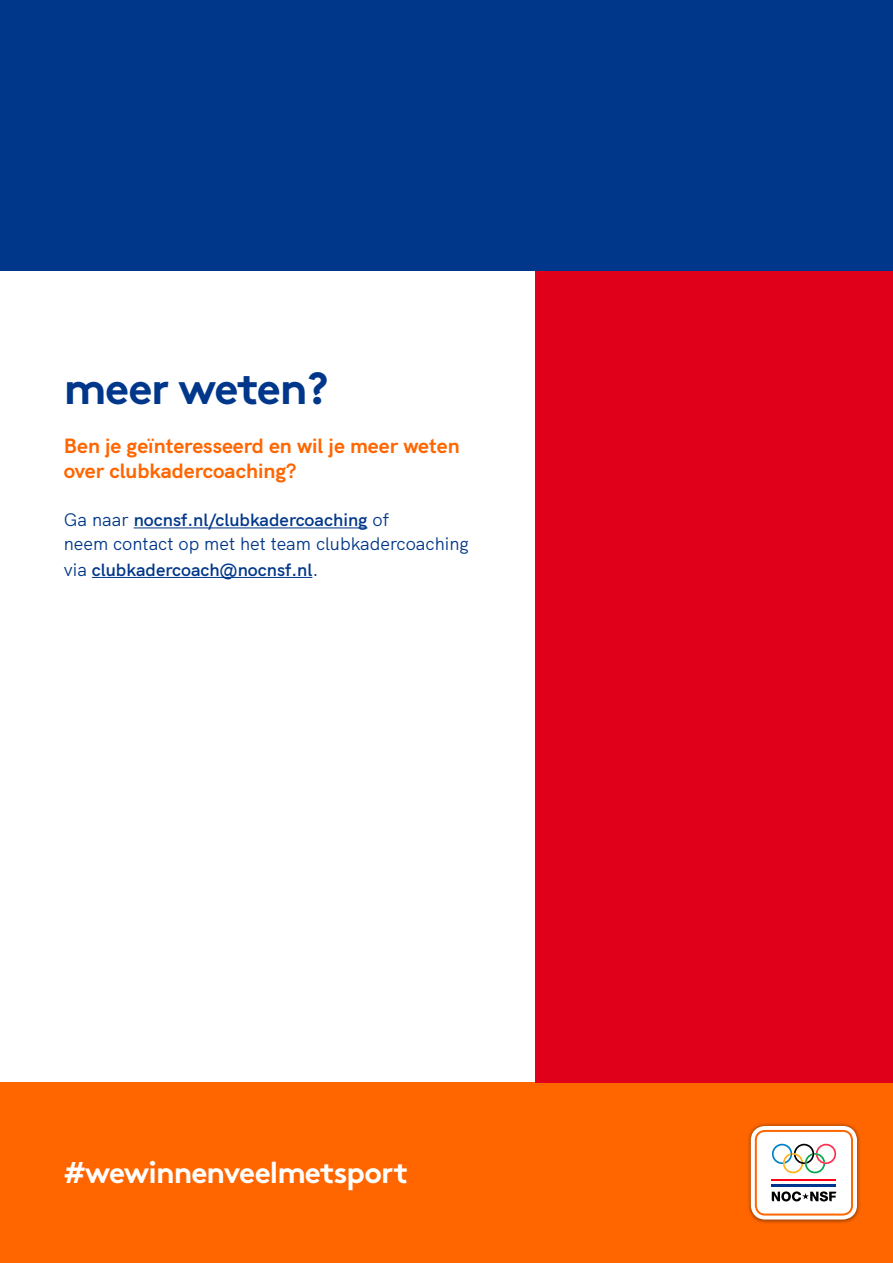
<style>
.page{position:relative;width:893px;height:1263px;background:#fff}
.page>*{position:absolute;margin:0;border:0;box-sizing:border-box;transform-origin:0 0}
.t1{font:700 45px "Brown";letter-spacing:-.03em;color:#00378a}
.t2{font:700 30px "Brown";letter-spacing:-.03em;color:#fff}
.t3{font:700 21px/25.5px "HK Grotesk";color:#f60}
.t4{font:18px/24.8px "HK Grotesk";color:#00378a}
.s1{font-weight:600}
</style>
<div class="page">
<div style="left:0;top:1082px;width:893px;height:181px;background:#f60"></div>
<img style="left:748px;top:1123px;width:112px;height:100px">
<svg style="left:751px;top:1126px;width:106px;height:93px;background:#e9dad3"></svg>
<hr style="left:134px;top:527px;width:234px;height:1px;background:#00378a">
<hr style="left:92px;top:577px;width:220px;height:1px;background:#00378a">
<div style="left:0;top:0;width:893px;height:271px;background:#00378a"></div>
<div style="left:536px;top:271px;width:357px;height:811px;background:#e1001a"></div>
<h1 class="t1" style="left:64px;top:352px;width:266px">meer weten?</h1>
<p class="t3" style="left:64px;top:431px;width:397px">Ben je geïnteresseerd en wil je meer weten over clubkadercoaching?</p>
<p class="t4" style="left:64px;top:506px;width:407px">Ga naar <span class="s1">nocnsf.nl/clubkadercoaching</span> of<br>neem contact op met het team clubkadercoaching via <span class="s1">clubkadercoach@nocnsf.nl</span>.</p>
<h2 class="t2" style="left:64px;top:1148px;width:346px">#wewinnenveelmetsport</h2>
</div>
